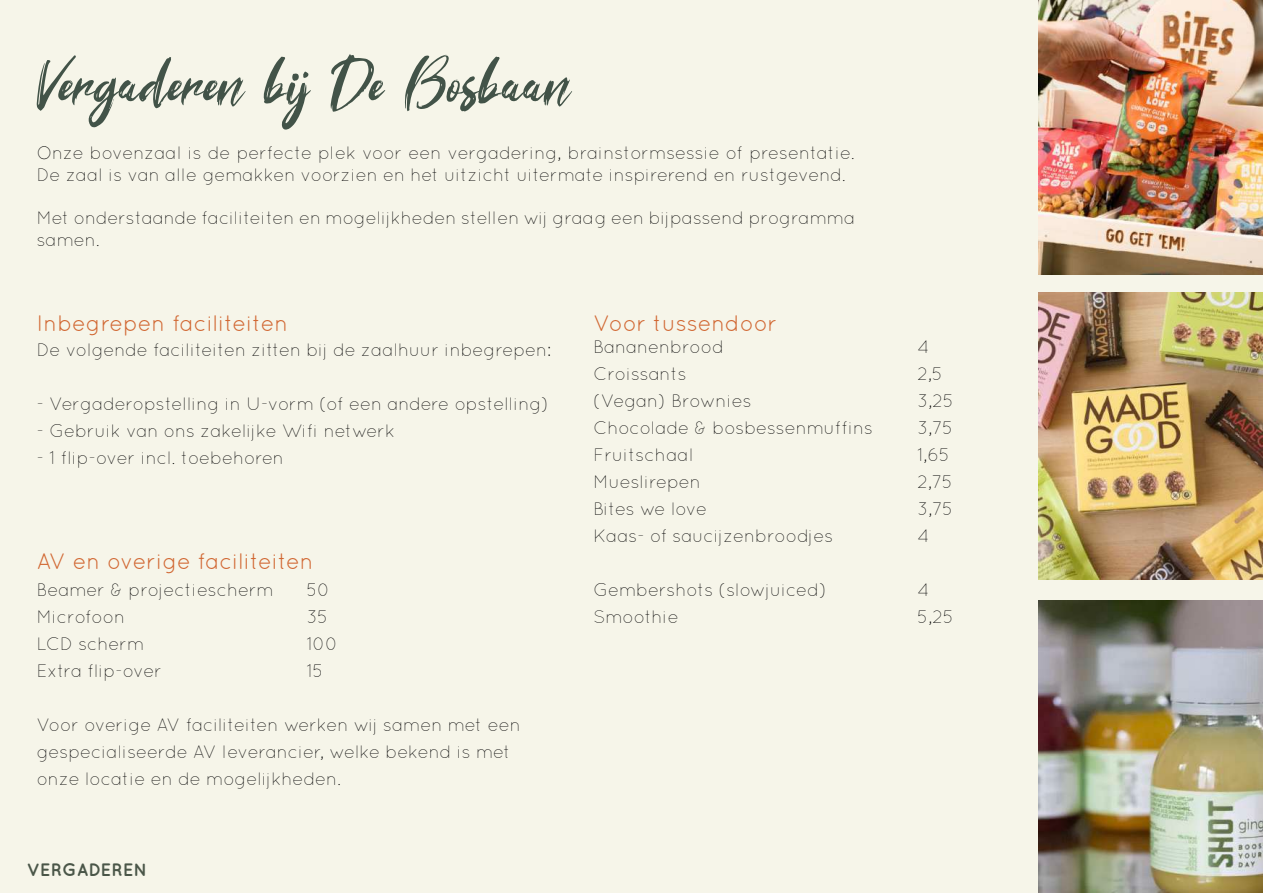
<style>
.page{position:relative;width:1263px;height:893px;background:#f6f5e9}
.page>*{position:absolute;margin:0;border:0;box-sizing:border-box;transform-origin:0 0}
.t1{font:75px "Striverx";color:#425348}
.t2{font:22.5px "Quicksand";color:#d16732}
.t3{font:300 18px/21.6px "Quicksand";color:#000}
.t4{font:300 18px "Quicksand";letter-spacing:-.03em;color:#000}
.t5{font:700 18px "Quicksand";color:#4a5648}
</style>
<div class="page">
<img style="left:1039px;top:0;width:224px;height:274px">
<img style="left:1039px;top:292px;width:224px;height:288px">
<img style="left:1039px;top:600px;width:224px;height:293px">
<h1 class="t1" style="left:37px;top:38px;width:535px">Vergaderen bij De Bosbaan</h1>
<p class="t3" style="left:37px;top:142px;width:820px">Onze bovenzaal is de perfecte plek voor een vergadering, brainstormsessie of presentatie.<br>De zaal is van alle gemakken voorzien en het uitzicht uitermate inspirerend en rustgevend.</p>
<p class="t3" style="left:37px;top:207px;width:820px">Met onderstaande faciliteiten en mogelijkheden stellen wij graag een bijpassend programma samen.</p>
<p class="t2" style="left:37px;top:310px;width:253px">Inbegrepen faciliteiten</p>
<p class="t3" style="left:37px;top:339px;width:516px">De volgende faciliteiten zitten bij de zaalhuur inbegrepen:</p>
<p class="t3" style="left:37px;top:393px;width:514px">- Vergaderopstelling in U-vorm (of een andere opstelling)</p>
<p class="t3" style="left:37px;top:420px;width:360px">- Gebruik van ons zakelijke Wifi netwerk</p>
<p class="t3" style="left:37px;top:447px;width:249px">- 1 flip-over incl. toebehoren</p>
<p class="t2" style="left:37px;top:548px;width:278px">AV en overige faciliteiten</p>
<p class="t3" style="left:37px;top:579px;width:239px">Beamer &amp; projectiescherm</p>
<p class="t3" style="left:307px;top:579px;width:25px">50</p>
<p class="t3" style="left:37px;top:606px;width:90px">Microfoon</p>
<p class="t3" style="left:307px;top:606px;width:23px">35</p>
<p class="t3" style="left:37px;top:633px;width:109px">LCD scherm</p>
<p class="t3" style="left:307px;top:633px;width:33px">100</p>
<p class="t3" style="left:37px;top:660px;width:127px">Extra flip-over</p>
<p class="t3" style="left:307px;top:660px;width:18px">15</p>
<p class="t3" style="left:37px;top:711px;width:485px;line-height:27px">Voor overige AV faciliteiten werken wij samen met een gespecialiseerde AV leverancier, welke bekend is met onze locatie en de mogelijkheden.</p>
<p class="t5" style="left:27px;top:859px;width:122px">VERGADEREN</p>
<p class="t2" style="left:593px;top:310px;width:185px">Voor tussendoor</p>
<p class="t3" style="left:593px;top:336px;width:132px">Bananenbrood</p>
<p class="t3" style="left:917px;top:336px;width:13px">4</p>
<p class="t3" style="left:593px;top:363px;width:95px">Croissants</p>
<p class="t3" style="left:917px;top:363px;width:27px">2,5</p>
<p class="t3" style="left:593px;top:390px;width:160px">(Vegan) Brownies</p>
<p class="t3" style="left:917px;top:390px;width:38px">3,25</p>
<p class="t3" style="left:593px;top:417px;width:281px">Chocolade &amp; bosbessenmuffins</p>
<p class="t3" style="left:917px;top:417px;width:37px">3,75</p>
<p class="t3" style="left:593px;top:444px;width:101px">Fruitschaal</p>
<p class="t3" style="left:917px;top:444px;width:34px">1,65</p>
<p class="t3" style="left:593px;top:471px;width:109px">Mueslirepen</p>
<p class="t3" style="left:917px;top:471px;width:37px">2,75</p>
<p class="t4" style="left:593px;top:499px;width:115px">Bites we love</p>
<p class="t3" style="left:917px;top:498px;width:37px">3,75</p>
<p class="t3" style="left:593px;top:525px;width:241px">Kaas- of saucijzenbroodjes</p>
<p class="t3" style="left:917px;top:525px;width:13px">4</p>
<p class="t3" style="left:593px;top:579px;width:235px">Gembershots (slowjuiced)</p>
<p class="t3" style="left:917px;top:579px;width:13px">4</p>
<p class="t3" style="left:593px;top:606px;width:87px">Smoothie</p>
<p class="t3" style="left:917px;top:606px;width:38px">5,25</p>
</div>
